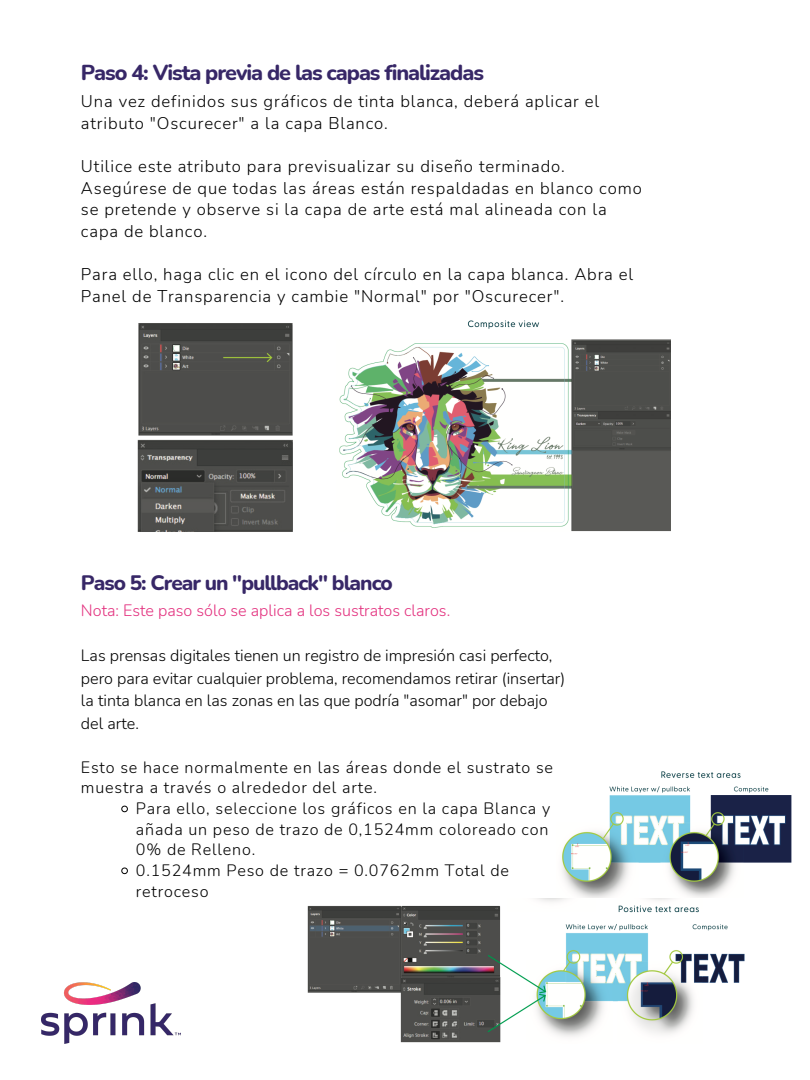
<style>
.page{position:relative;width:810px;height:1080px;background:#fff}
.page>*{position:absolute;margin:0;border:0;box-sizing:border-box;transform-origin:0 0}
.t1{font:800 21.62px "Nunito";letter-spacing:-.05em;color:#372767}
.t2{font:800 20.94px "Nunito";letter-spacing:-.05em;color:#372767}
.t3{font:300 16.69px/21.6px "Nunito";letter-spacing:.05em;color:#000}
.t4{font:300 16.12px/22.5px "Nunito";color:#000;text-align:justify}
.t5{font:300 16.12px/20.6px "Nunito";letter-spacing:.05em;color:#000}
.t6{font:300 16.12px "Nunito";color:#e3307e}
</style>
<div class="page">
<img style="left:137px;top:320px;width:534px;height:212px">
<img style="left:562px;top:771px;width:230px;height:127px">
<img style="left:307px;top:898px;width:438px;height:145px">
<svg style="left:121px;top:806px;width:7px;height:6px"></svg>
<svg style="left:121px;top:867px;width:7px;height:7px"></svg>
<img style="left:42px;top:983px;width:138px;height:61px">
<p class="t1" style="left:81px;top:58px;width:404px">Paso 4: Vista previa de las capas finalizadas</p>
<p class="t3" style="left:81px;top:91px;width:520px">Una vez definidos sus gráficos de tinta blanca, deberá aplicar el atributo "Oscurecer" a la capa Blanco.</p>
<p class="t3" style="left:81px;top:156px;width:562px">Utilice este atributo para previsualizar su diseño terminado.<br>Asegúrese de que todas las áreas están respaldadas en blanco como se pretende y observe si la capa de arte está mal alineada con la capa de blanco.</p>
<p class="t3" style="left:81px;top:264px;width:554px">Para ello, haga clic en el icono del círculo en la capa blanca. Abra el<br>Panel de Transparencia y cambie "Normal" por "Oscurecer".</p>
<p class="t2" style="left:81px;top:569px;width:313px">Paso 5: Crear un "pullback" blanco</p>
<p class="t6" style="left:81px;top:600px;width:371px">Nota: Este paso sólo se aplica a los sustratos claros.</p>
<p class="t4" style="left:81px;top:645px;width:486px;text-align:left">Las prensas digitales tienen un registro de impresión casi perfecto, pero para evitar cualquier problema, recomendamos retirar (insertar) la tinta blanca en las zonas en las que podría "asomar" por debajo del arte.</p>
<p class="t5" style="left:81px;top:757px;width:474px">Esto se hace normalmente en las áreas donde el sustrato se muestra a través o alrededor del arte.</p>
<p class="t4" style="left:136px;top:798px;width:416px;line-height:20.6px">Para ello, seleccione los gráficos en la capa Blanca y añada un peso de trazo de 0,1524mm coloreado con 0% de Relleno.</p>
<p class="t5" style="left:136px;top:860px;width:375px">0.1524mm Peso de trazo = 0.0762mm Total de retroceso</p>
</div>
